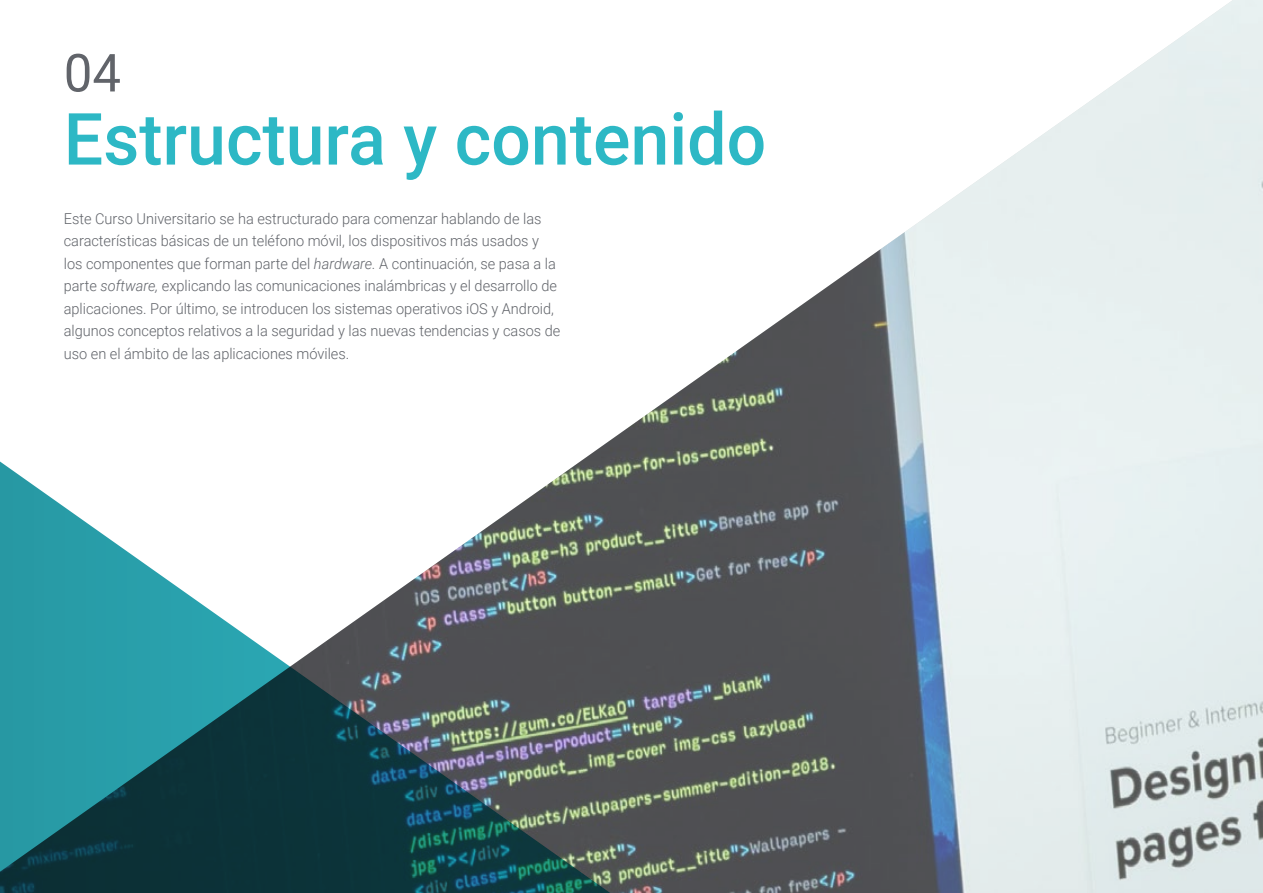
<style>
.page{position:relative;width:1263px;height:893px;background:#fff}
.page>*{position:absolute;margin:0;border:0;box-sizing:border-box;transform-origin:0 0}
.t1{font:500 72px "Roboto";color:#2db8c5}
.t2{font:52.5px "Roboto";color:#61646a}
.t3{font:300 15px/22.5px "Roboto";color:#61646a}
.s1{font-style:italic}
</style>
<div class="page">
<img style="left:602px;top:0;width:661px;height:893px">
<svg style="left:0;top:446px;width:640px;height:447px"></svg>
<h2 class="t2" style="left:64px;top:36px;width:59px">04</h2>
<h1 class="t1" style="left:64px;top:89px;width:704px">Estructura y contenido</h1>
<p class="t3" style="left:64px;top:207px;width:498px">Este Curso Universitario se ha estructurado para comenzar hablando de las características básicas de un teléfono móvil, los dispositivos más usados y los componentes que forman parte del <span class="s1">hardware.</span> A continuación, se pasa a la parte <span class="s1">software,</span> explicando las comunicaciones inalámbricas y el desarrollo de aplicaciones. Por último, se introducen los sistemas operativos iOS y Android, algunos conceptos relativos a la seguridad y las nuevas tendencias y casos de uso en el ámbito de las aplicaciones móviles.</p>
</div>
